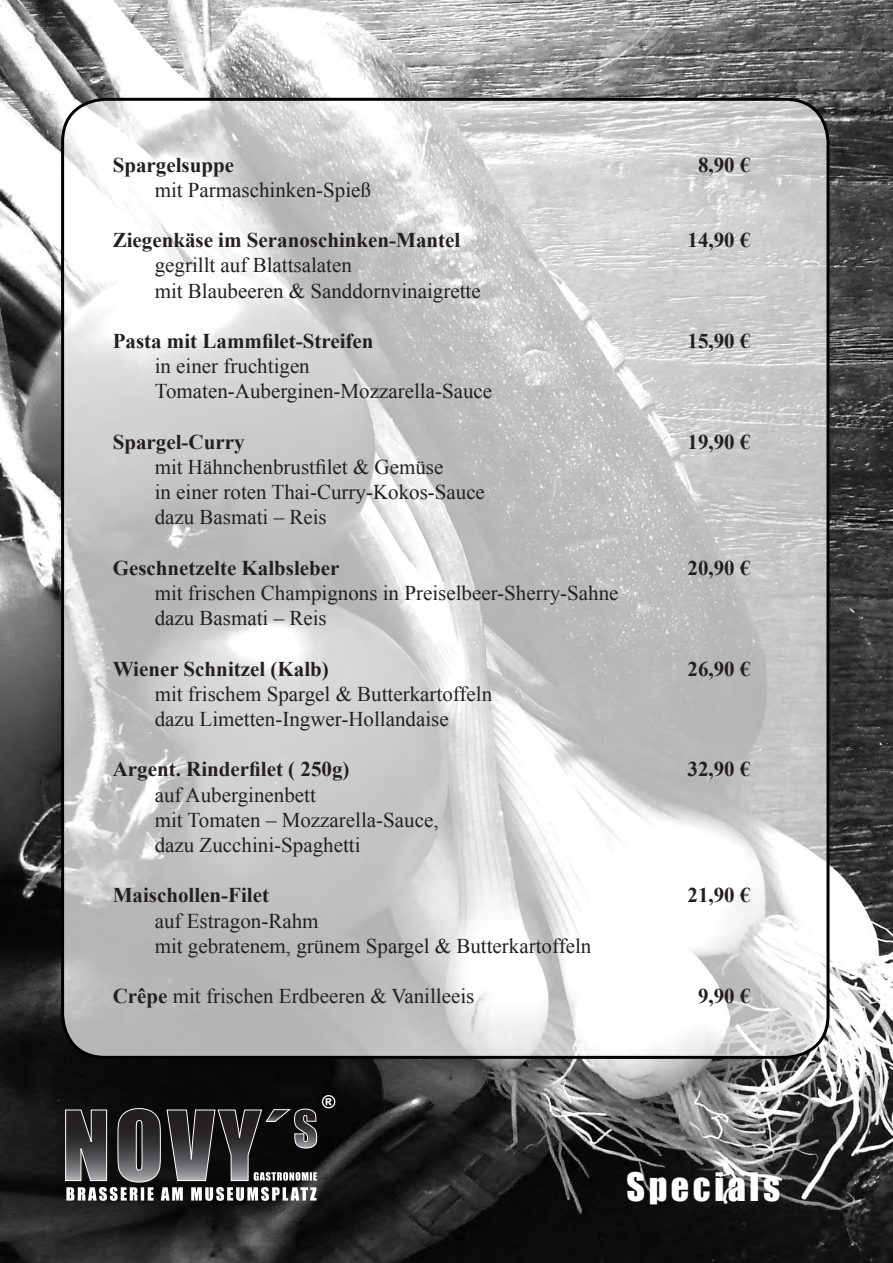
<style>
.page{position:relative;width:893px;height:1263px;background:#fff}
.page>*{position:absolute;margin:0;border:0;box-sizing:border-box;transform-origin:0 0}
.t1{font:36px "Impact";letter-spacing:.1em;color:#fff}
.t2{font:21px "Times New Roman";color:#231f20}
.t3{font:700 21px "Times New Roman";color:#231f20}
.s1{font-weight:700}
</style>
<div class="page">
<img style="left:0;top:0;width:893px;height:1263px">
<svg style="left:65px;top:1095px;width:270px;height:106px;background:#3e3d3e"></svg>
<img style="left:63px;top:99px;width:765px;height:958px">
<p class="t3" style="left:113px;top:150px;width:123px">Spargelsuppe</p>
<p class="t3" style="left:698px;top:150px;width:54px">8,90 €</p>
<p class="t2" style="left:155px;top:176px;width:218px">mit Parmaschinken-Spieß</p>
<p class="t3" style="left:113px;top:226px;width:349px">Ziegenkäse im Seranoschinken-Mantel</p>
<p class="t3" style="left:687px;top:226px;width:64px">14,90 €</p>
<p class="t2" style="left:155px;top:251px;width:199px">gegrillt auf Blattsalaten</p>
<p class="t2" style="left:155px;top:276px;width:328px">mit Blaubeeren &amp; Sanddornvinaigrette</p>
<p class="t3" style="left:113px;top:326px;width:262px">Pasta mit Lammfilet-Streifen</p>
<p class="t3" style="left:687px;top:326px;width:64px">15,90 €</p>
<p class="t2" style="left:155px;top:352px;width:157px">in einer fruchtigen</p>
<p class="t2" style="left:155px;top:377px;width:339px">Tomaten-Auberginen-Mozzarella-Sauce</p>
<p class="t3" style="left:113px;top:427px;width:133px">Spargel-Curry</p>
<p class="t3" style="left:687px;top:427px;width:64px">19,90 €</p>
<p class="t2" style="left:155px;top:453px;width:290px">mit Hähnchenbrustfilet &amp; Gemüse</p>
<p class="t2" style="left:155px;top:478px;width:332px">in einer roten Thai-Curry-Kokos-Sauce</p>
<p class="t2" style="left:155px;top:503px;width:174px">dazu Basmati – Reis</p>
<p class="t3" style="left:113px;top:553px;width:228px">Geschnetzelte Kalbsleber</p>
<p class="t3" style="left:687px;top:553px;width:64px">20,90 €</p>
<p class="t2" style="left:155px;top:579px;width:465px">mit frischen Champignons in Preiselbeer-Sherry-Sahne</p>
<p class="t2" style="left:155px;top:604px;width:174px">dazu Basmati – Reis</p>
<p class="t3" style="left:113px;top:654px;width:218px">Wiener Schnitzel (Kalb)</p>
<p class="t3" style="left:687px;top:654px;width:64px">26,90 €</p>
<p class="t2" style="left:155px;top:680px;width:339px">mit frischem Spargel &amp; Butterkartoffeln</p>
<p class="t2" style="left:155px;top:705px;width:296px">dazu Limetten-Ingwer-Hollandaise</p>
<p class="t3" style="left:113px;top:755px;width:238px">Argent. Rinderfilet ( 250g)</p>
<p class="t3" style="left:687px;top:755px;width:64px">32,90 €</p>
<p class="t2" style="left:155px;top:780px;width:163px">auf Auberginenbett</p>
<p class="t2" style="left:155px;top:806px;width:285px">mit Tomaten – Mozzarella-Sauce,</p>
<p class="t2" style="left:155px;top:831px;width:207px">dazu Zucchini-Spaghetti</p>
<p class="t3" style="left:113px;top:881px;width:158px">Maischollen-Filet</p>
<p class="t3" style="left:687px;top:881px;width:64px">21,90 €</p>
<p class="t2" style="left:155px;top:906px;width:165px">auf Estragon-Rahm</p>
<p class="t2" style="left:155px;top:932px;width:438px">mit gebratenem, grünem Spargel &amp; Butterkartoffeln</p>
<p class="t2" style="left:113px;top:982px;width:363px"><span class="s1">Crêpe</span> mit frischen Erdbeeren &amp; Vanilleeis</p>
<p class="t3" style="left:698px;top:982px;width:54px">9,90 €</p>
<p class="t1" style="left:626px;top:1159px;width:155px">Specials</p>
</div>
